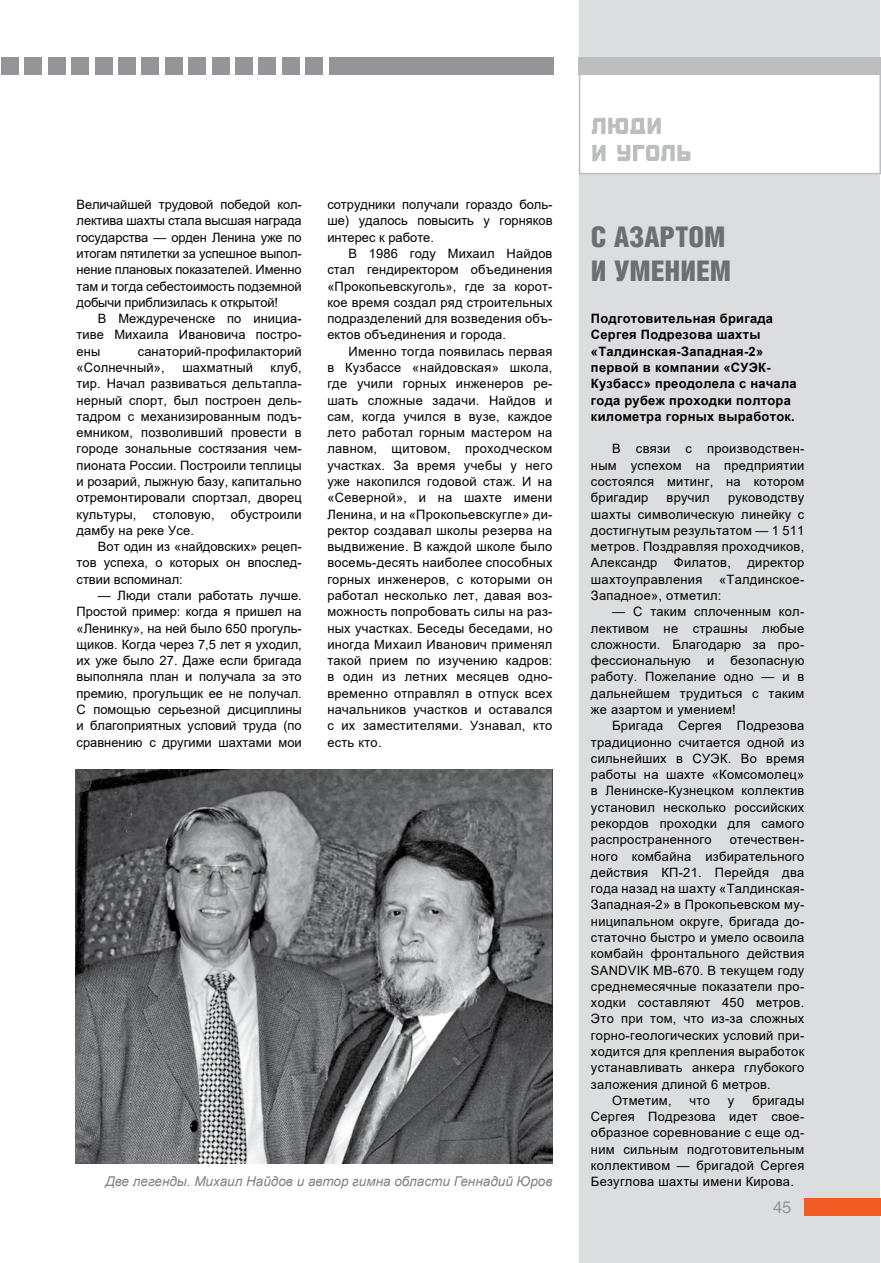
<style>
.page{position:relative;width:881px;height:1263px;background:#fff}
.page>*{position:absolute;margin:0;border:0;box-sizing:border-box;transform-origin:0 0}
.t1{font:900 28.5px/34.2px "Helios Cond";color:#6d6e71}
.t2{font:16.5px "Helios";color:#939598}
.t3{font:italic 13.5px "Arial";color:#808285}
.t4{font:12.9px/16.4px "Arial";letter-spacing:.02em;color:#000;text-align:justify}
.t5{font:700 12.9px/16.4px "Arial";letter-spacing:.02em;color:#000}
.t6{font:12.9px "Arial";color:#000}
</style>
<div class="page">
<img style="left:76px;top:770px;width:476px;height:394px">
<div style="left:578px;top:1px;width:301px;height:1262px;background:#dcddde"></div>
<div style="left:578px;top:57px;width:302px;height:117px;background:#fff;border:2px solid #bcbec0"></div>
<div style="left:329px;top:58px;width:224px;height:17px;background:#939598"></div>
<div style="left:1px;top:58px;width:17px;height:17px;background:#939598"></div>
<div style="left:25px;top:58px;width:17px;height:17px;background:#939598"></div>
<div style="left:48px;top:58px;width:17px;height:17px;background:#939598"></div>
<div style="left:72px;top:58px;width:17px;height:17px;background:#939598"></div>
<div style="left:95px;top:58px;width:17px;height:17px;background:#939598"></div>
<div style="left:118px;top:58px;width:17px;height:17px;background:#939598"></div>
<div style="left:142px;top:58px;width:17px;height:17px;background:#939598"></div>
<div style="left:165px;top:58px;width:17px;height:17px;background:#939598"></div>
<div style="left:188px;top:58px;width:17px;height:17px;background:#939598"></div>
<div style="left:212px;top:58px;width:17px;height:17px;background:#939598"></div>
<div style="left:235px;top:58px;width:17px;height:17px;background:#939598"></div>
<div style="left:259px;top:58px;width:17px;height:17px;background:#939598"></div>
<div style="left:282px;top:58px;width:17px;height:17px;background:#939598"></div>
<div style="left:305px;top:58px;width:17px;height:17px;background:#939598"></div>
<div style="left:578px;top:58px;width:302px;height:17px;background:#bcbec0"></div>
<svg style="left:592px;top:145px;width:98px;height:16px"></svg>
<svg style="left:591px;top:118px;width:69px;height:16px"></svg>
<div style="left:804px;top:1198px;width:76px;height:17px;background:#f15a22"></div>
<p class="t4" style="left:77px;top:196px;width:226px">Величайшей трудовой победой кол&shy;лектива шахты стала высшая награда государства — орден Ленина уже по итогам пятилетки за успешное выпол&shy;нение плановых показателей. Именно там и тогда себестоимость подземной добычи приблизилась к открытой!</p>
<p class="t4" style="left:77px;top:310px;width:226px;text-indent:21px">В Междуреченске по инициа&shy;тиве Михаила Ивановича постро&shy;ены</p>
<p class="t4" style="left:77px;top:343px;width:226px;text-indent:61px">санаторий-профилакторий «Солнечный»,</p>
<p class="t4" style="left:77px;top:359px;width:226px;text-indent:194px">клуб, тир. Начал развиваться дельтапла&shy;нерный спорт, был построен дель&shy;тадром с механизированным подъ&shy;емником, позволивший провести в городе зональные состязания чем&shy;пионата России. Построили теплицы и розарий, лыжную базу, капитально отремонтировали спортзал, дворец культуры,</p>
<p class="t4" style="left:182px;top:359px;width:72px">шахматный</p>
<p class="t4" style="left:153px;top:506px;width:63px">столовую,</p>
<p class="t4" style="left:231px;top:506px;width:72px">обустроили</p>
<p class="t4" style="left:77px;top:522px;width:119px">дамбу на реке Усе.</p>
<p class="t6" style="left:98px;top:538px;width:205px">Вот один из «найдовских» рецеп-</p>
<p class="t6" style="left:77px;top:554px;width:226px">тов успеха, о которых он впослед-</p>
<p class="t6" style="left:77px;top:570px;width:108px">ствии вспоминал:</p>
<p class="t4" style="left:77px;top:587px;width:226px;text-indent:21px">— Люди стали работать лучше.<br>Простой пример: когда я пришел на «Ленинку», на ней было 650 прогуль&shy;щиков. Когда через 7,5 лет я уходил, их уже было 27. Даже если бригада выполняла план и получала за это премию, прогульщик ее не получал.<br>С помощью серьезной дисциплины и благоприятных условий труда (по сравнению с другими шахтами мои</p>
<p class="t4" style="left:327px;top:196px;width:226px">сотрудники получали гораздо боль&shy;ше) удалось повысить у горняков интерес к работе.</p>
<p class="t4" style="left:327px;top:245px;width:226px;text-indent:21px">В 1986 году Михаил Найдов стал гендиректором объединения «Прокопьевскуголь», где за корот&shy;кое время создал ряд строительных подразделений для возведения объ&shy;ектов объединения и города.</p>
<p class="t4" style="left:327px;top:343px;width:226px;text-indent:21px">Именно тогда появилась первая в Кузбассе «найдовская» школа, где учили горных инженеров ре&shy;шать сложные задачи. Найдов и сам, когда учился в вузе, каждое лето работал горным мастером на лавном, щитовом, проходческом участках. За время учебы у него уже накопился годовой стаж. И на «Северной», и на шахте имени Ленина, и на «Прокопьевскугле» ди&shy;ректор создавал школы резерва на выдвижение. В каждой школе было восемь-десять наиболее способных горных инженеров, с которыми он работал несколько лет, давая воз&shy;можность попробовать силы на раз&shy;ных участках. Беседы беседами, но иногда Михаил Иванович применял такой прием по изучению кадров: в один из летних месяцев одно&shy;временно отправлял в отпуск всех начальников участков и оставался с их заместителями. Узнавал, кто есть кто.</p>
<p class="t3" style="left:105px;top:1173px;width:448px">Две легенды. Михаил Найдов и автор гимна области Геннадий Юров</p>
<h1 class="t1" style="left:590px;top:219px;width:142px">С АЗАРТОМ<br>И УМЕНИЕМ</h1>
<p class="t5" style="left:590px;top:311px;width:207px">Подготовительная бригада<br>Сергея Подрезова шахты «Талдинская-Западная-2» первой в компании «СУЭК-<br>Кузбасс» преодолела с начала года рубеж проходки полтора километра горных выработок.</p>
<p class="t4" style="left:590px;top:441px;width:215px;text-indent:21px">В связи с производствен&shy;ным успехом на предприятии состоялся митинг, на котором бригадир</p>
<p class="t4" style="left:590px;top:489px;width:215px;text-indent:137px">руководству шахты символическую линейку с достигнутым результатом — 1 511 метров. Поздравляя проходчиков, Александр</p>
<p class="t4" style="left:666px;top:489px;width:45px">вручил</p>
<p class="t4" style="left:673px;top:555px;width:59px">Филатов,</p>
<p class="t4" style="left:747px;top:555px;width:58px">директор</p>
<p class="t4" style="left:590px;top:571px;width:113px">шахтоуправления</p>
<p class="t4" style="left:590px;top:571px;width:215px;text-indent:128px">«Талдинское-<br>Западное», отметил:</p>
<p class="t4" style="left:590px;top:603px;width:215px;text-indent:21px">— С таким сплоченным кол&shy;лективом не страшны любые сложности. Благодарю за про&shy;фессиональную и безопасную работу. Пожелание одно — и в дальнейшем трудиться с таким же азартом и умением!</p>
<p class="t4" style="left:590px;top:717px;width:215px;text-indent:21px">Бригада Сергея Подрезова традиционно считается одной из сильнейших в СУЭК. Во время работы на шахте «Комсомолец» в Ленинске-Кузнецком коллектив установил несколько российских рекордов проходки для самого распространенного</p>
<p class="t4" style="left:729px;top:831px;width:76px">отечествен-</p>
<p class="t4" style="left:590px;top:848px;width:215px">ного комбайна избирательного</p>
<p class="t4" style="left:590px;top:864px;width:215px">действия КП-21. Перейдя два</p>
<p class="t4" style="left:590px;top:880px;width:215px">года назад на шахту «Талдинская-</p>
<p class="t4" style="left:590px;top:897px;width:215px">Западная-2» в Прокопьевском му-</p>
<p class="t4" style="left:590px;top:913px;width:215px">ниципальном округе, бригада до-</p>
<p class="t4" style="left:590px;top:929px;width:215px">статочно быстро и умело освоила</p>
<p class="t4" style="left:590px;top:945px;width:215px">комбайн фронтального действия</p>
<p class="t4" style="left:590px;top:962px;width:215px">SANDVIK MB-670. В текущем году</p>
<p class="t4" style="left:590px;top:978px;width:215px">среднемесячные показатели про-</p>
<p class="t4" style="left:590px;top:994px;width:215px">ходки составляют 450 метров.</p>
<p class="t4" style="left:590px;top:1011px;width:215px">Это при том, что из-за сложных</p>
<p class="t4" style="left:590px;top:1027px;width:215px">горно-геологических условий при-</p>
<p class="t4" style="left:590px;top:1043px;width:215px">ходится для крепления выработок</p>
<p class="t4" style="left:590px;top:1059px;width:215px">устанавливать анкера глубокого</p>
<p class="t4" style="left:590px;top:1076px;width:181px">заложения длиной 6 метров.</p>
<p class="t4" style="left:612px;top:1092px;width:61px">Отметим,</p>
<p class="t4" style="left:689px;top:1092px;width:22px">что</p>
<p class="t4" style="left:727px;top:1092px;width:8px">у</p>
<p class="t4" style="left:590px;top:1092px;width:215px;text-indent:161px">бригады Сергея Подрезова идет свое&shy;образное соревнование с еще од&shy;ним сильным подготовительным коллективом — бригадой Сергея Безуглова шахты имени Кирова.</p>
<p class="t2" style="left:772px;top:1197px;width:20px">45</p>
</div>
